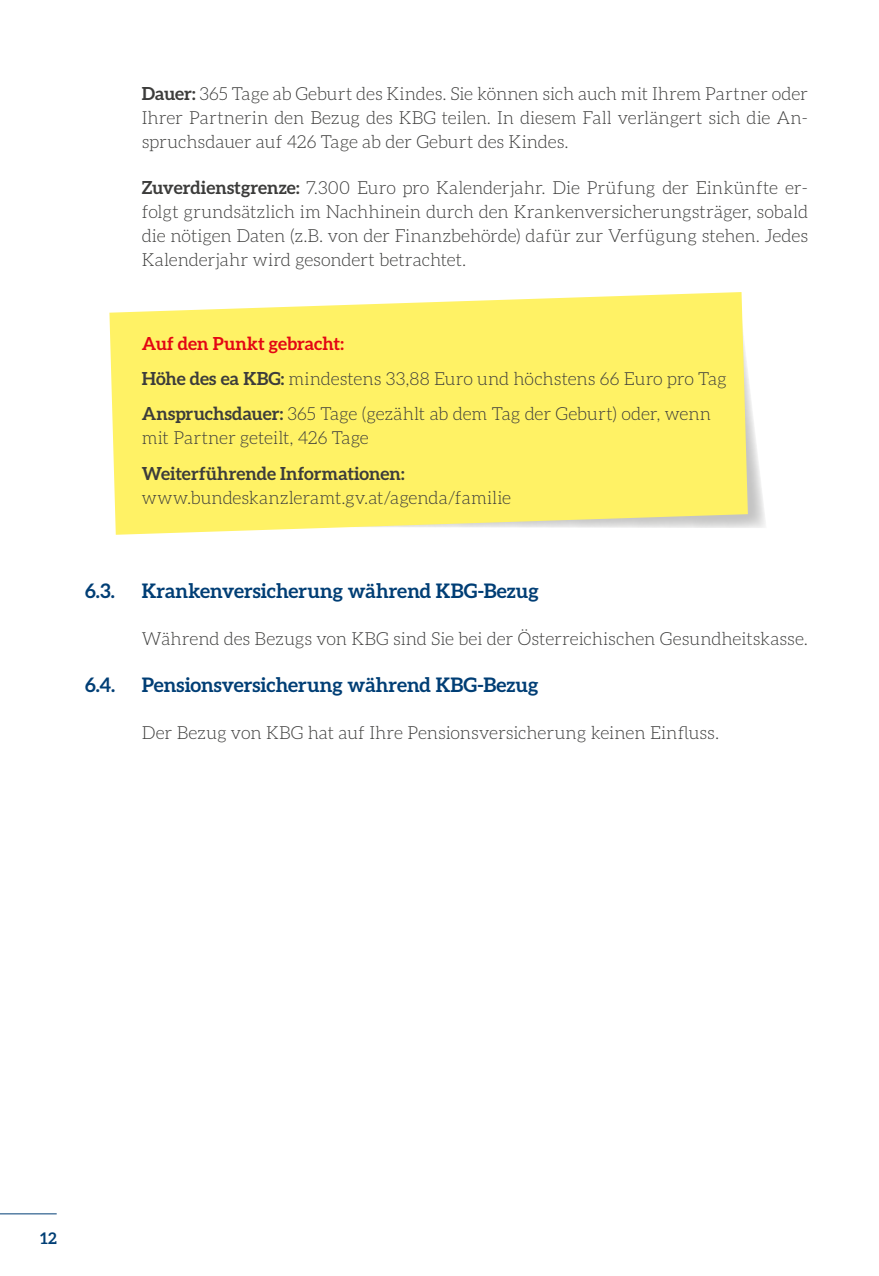
<style>
.page{position:relative;width:879px;height:1276px;background:#fff}
.page>*{position:absolute;margin:0;border:0;box-sizing:border-box;transform-origin:0 0}
.t1{font:700 20px "Aleo";letter-spacing:.005em;color:#003e75}
.t2{font:300 18px/24px "Aleo";letter-spacing:-.005em;color:#3c3c3b;text-align:justify}
.t3{font:700 18px "Aleo";letter-spacing:.005em;color:#3c3c3b}
.t4{font:700 16px "Aleo";color:#003e75}
.s1{font-weight:700}
.s2{font-weight:700;color:#e30613}
</style>
<div class="page">
<hr style="left:0;top:1213px;width:57px;height:1px;background:#003e75">
<svg style="left:109px;top:292px;width:639px;height:243px;background:#fef272"></svg>
<p class="t2" style="left:142px;top:81px;width:668px"><span class="s1">Dauer:</span> 365 Tage ab Geburt des Kindes. Sie können sich auch mit Ihrem Partner oder Ihrer Partnerin den Bezug des KBG teilen. In diesem Fall verlängert sich die An&shy;spruchsdauer auf 426 Tage ab der Geburt des Kindes.</p>
<p class="t2" style="left:142px;top:176px;width:668px"><span class="s1">Zuverdienstgrenze:</span> 7.300 Euro pro Kalenderjahr. Die Prüfung der Einkünfte er&shy;folgt grundsätzlich im Nachhinein durch den Krankenversicherungsträger, sobald die nötigen Daten (z.B. von der Finanzbehörde) dafür zur Verfügung stehen. Jedes Kalenderjahr wird gesondert betrachtet.</p>
<p class="t2" style="left:142px;top:325px;width:586px;line-height:35.4px;text-align:left"><span class="s2">Auf den Punkt gebracht:<br></span><span class="s1">Höhe des ea KBG:</span> mindestens 33,88 Euro und höchstens 66 Euro pro Tag<br><span class="s1">Anspruchsdauer:</span> 365 Tage (gezählt ab dem Tag der Geburt) oder, wenn</p>
<p class="t2" style="left:142px;top:426px;width:229px">mit Partner geteilt, 426 Tage</p>
<p class="t3" style="left:142px;top:463px;width:264px">Weiterführende Informationen:</p>
<p class="t2" style="left:142px;top:485px;width:371px">www.bundeskanzleramt.gv.at/agenda/familie</p>
<p class="t1" style="left:85px;top:579px;width:31px">6 .3 .</p>
<p class="t1" style="left:142px;top:579px;width:399px">Krankenversicherung während KBG-Bezug</p>
<p class="t2" style="left:142px;top:627px;width:668px">Während des Bezugs von KBG sind Sie bei der Österreichischen Gesundheitskasse.</p>
<p class="t1" style="left:85px;top:673px;width:32px">6 .4 .</p>
<p class="t1" style="left:142px;top:673px;width:398px">Pensionsversicherung während KBG-Bezug</p>
<p class="t2" style="left:142px;top:720px;width:579px">Der Bezug von KBG hat auf Ihre Pensionsversicherung keinen Einfluss.</p>
<p class="t4" style="left:40px;top:1228px;width:18px">12</p>
</div>
